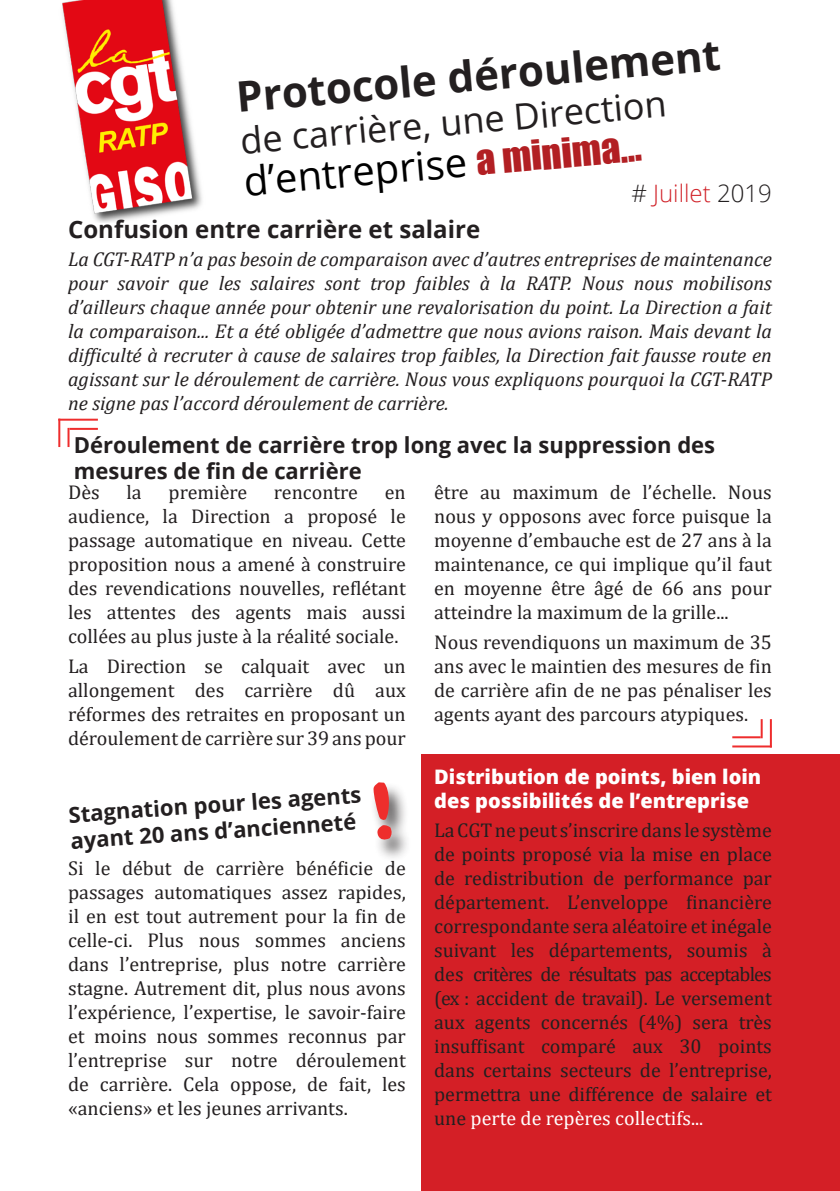
<style>
.page{position:relative;width:840px;height:1191px;background:#fff}
.page>*{position:absolute;margin:0;border:0;box-sizing:border-box;transform-origin:0 0}
.t1{font:700 42px "Open Sans";color:#231f20}
.t2{font:40px "Open Sans";color:#000}
.t3{font:36px "Open Sans";color:#231f20}
.t4{font:700 24px "Open Sans";color:#231f20}
.t5{font:300 24px "Open Sans";color:#d1232a}
.t6{font:700 22px/26.4px "Open Sans";color:#231f20}
.t7{font:20px/24px "Cambria";color:#231f20;text-align:justify}
.t8{font:italic 20px/24px "Cambria";color:#231f20;text-align:justify}
.t9{font:800 20px/24px "Open Sans";color:#fff}
.s1{font-family:"Impact";font-size:38px;color:#b21f23}
.s2{color:#231f20}
.s3{color:#fff}
</style>
<div class="page">
<div style="left:421px;top:754px;width:418px;height:437px;background:#d41f26"></div>
<img style="left:62px;top:0;width:140px;height:223px">
<hr style="left:58px;top:419px;width:40px;height:2px;background:#ee2d2d">
<hr style="left:58px;top:419px;width:2px;height:28px;background:#ee2d2d">
<hr style="left:69px;top:428px;width:29px;height:2px;background:#ee2d2d">
<svg style="left:67px;top:428px;width:2px;height:19px"></svg>
<hr style="left:731px;top:745px;width:40px;height:2px;background:#ee2d2d">
<hr style="left:769px;top:719px;width:2px;height:28px;background:#ee2d2d">
<hr style="left:731px;top:736px;width:29px;height:2px;background:#ee2d2d">
<svg style="left:760px;top:719px;width:2px;height:19px"></svg>
<div style="left:369px;top:781px;width:42px;height:81px;background:#231f20;opacity:.75"></div>
<svg style="left:372px;top:782px;width:20px;height:58px"></svg>
<p class="t1" style="left:234px;top:67px;width:487px;rotate:-5deg">Protocole déroulement</p>
<p class="t3" style="left:238px;top:116px;width:429px;rotate:-5deg">de carrière, une Direction</p>
<p class="t2" style="left:241px;top:154px;width:400px;rotate:-5deg">d’entreprise <span class="s1">a minima...</span></p>
<p class="t5" style="left:631px;top:176px;width:142px"><span class="s2">#</span> Juillet <span class="s2">2019</span></p>
<p class="t4" style="left:68px;top:212px;width:413px">Confusion entre carrière et salaire</p>
<p class="t8" style="left:68px;top:246px;width:705px">La CGT-RATP n’a pas besoin de comparaison avec d’autres entreprises de maintenance pour savoir que les salaires sont trop faibles à la RATP. Nous nous mobilisons d’ailleurs chaque année pour obtenir une revalorisation du point. La Direction a fait la comparaison... Et a été obligée d’admettre que nous avions raison. Mais devant la difficulté à recruter à cause de salaires trop faibles, la Direction fait fausse route en agissant sur le déroulement de carrière. Nous vous expliquons pourquoi la CGT-RATP ne signe pas l’accord déroulement de carrière.</p>
<p class="t6" style="left:74px;top:431px;width:642px">Déroulement de carrière trop long avec la suppression des mesures de fin de carrière</p>
<p class="t7" style="left:68px;top:480px;width:33px">Dès</p>
<p class="t7" style="left:126px;top:480px;width:17px">la</p>
<p class="t7" style="left:168px;top:480px;width:80px">première</p>
<p class="t7" style="left:274px;top:480px;width:85px">rencontre</p>
<p class="t7" style="left:68px;top:480px;width:339px;text-indent:316px">en audience, la Direction a proposé le passage automatique en niveau. Cette proposition nous a amené à construire des revendications nouvelles, reflétant les attentes des agents mais aussi collées au plus juste à la réalité sociale.</p>
<p class="t7" style="left:68px;top:654px;width:339px">La Direction se calquait avec un allongement des carrière dû aux réformes des retraites en proposant un déroulement de carrière sur 39 ans pour</p>
<p class="t6" style="left:68px;top:801px;width:294px;rotate:-4deg">Stagnation pour les agents ayant 20 ans d’ancienneté</p>
<p class="t7" style="left:68px;top:855px;width:339px">Si le début de carrière bénéficie de passages automatiques assez rapides, il en est tout autrement pour la fin de celle-ci. Plus nous sommes anciens dans l’entreprise, plus notre carrière stagne. Autrement dit, plus nous avons l’expérience, l’expertise, le savoir-faire et moins nous sommes reconnus par l’entreprise sur notre déroulement de carrière. Cela oppose, de fait, les «anciens» et les jeunes arrivants.</p>
<p class="t7" style="left:434px;top:480px;width:339px">être au maximum de l’échelle. Nous nous y opposons avec force puisque la moyenne d’embauche est de 27 ans à la maintenance, ce qui implique qu’il faut en moyenne être âgé de 66 ans pour atteindre la maximum de la grille...</p>
<p class="t7" style="left:434px;top:630px;width:339px">Nous revendiquons un maximum de 35 ans avec le maintien des mesures de fin de carrière afin de ne pas pénaliser les agents ayant des parcours atypiques.</p>
<p class="t9" style="left:434px;top:764px;width:328px">Distribution de points, bien loin des possibilités de l’entreprise</p>
<p class="t7" style="left:434px;top:818px;width:339px">La CGT ne peut s’inscrire dans le système de points proposé via la mise en place de redistribution de performance par département. L’enveloppe financière correspondante sera aléatoire et inégale suivant les départements, soumis à des critères de résultats pas acceptables (ex : accident de travail). Le versement aux agents concernés (4%) sera très insuffisant comparé aux 30 points dans certains secteurs de l’entreprise, permettra une différence de salaire et une <span class="s3">perte de repères collectifs...</span></p>
</div>
